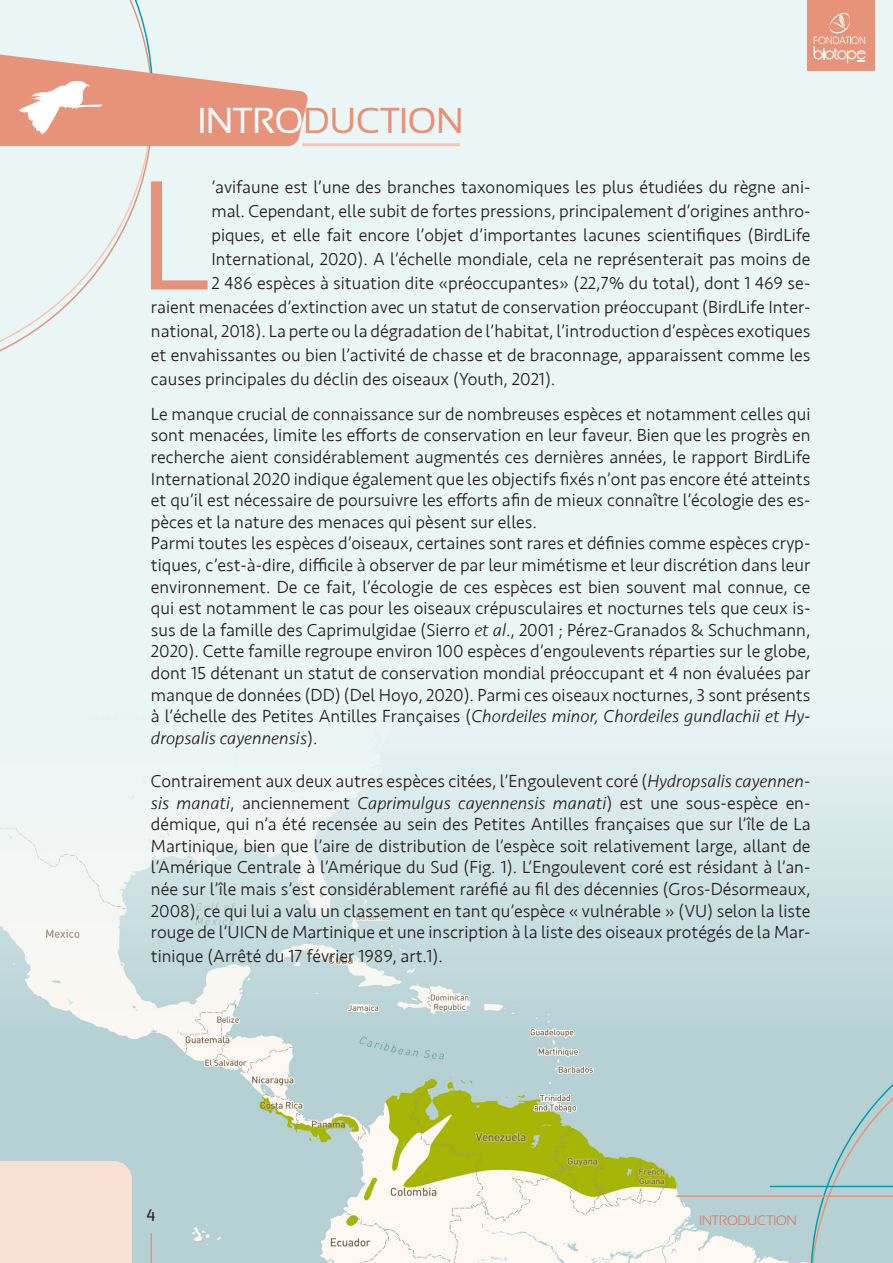
<style>
.page{position:relative;width:893px;height:1263px;background:#fff}
.page>*{position:absolute;margin:0;border:0;box-sizing:border-box;transform-origin:0 0}
.t1{font:300 162.15px "Seravek";color:#e69179}
.t2{font:36px "Sansation";color:#e69177}
.t3{font:300 18px/21.6px "Seravek";color:#231f20;text-align:justify}
.t4{font:16.65px "Sansation";color:#231f20}
.t5{font:300 13.5px "Sansation";color:#dc644b}
.s1{color:#fff}
.s2{font-style:italic}
</style>
<div class="page">
<div style="left:0;top:0;width:893px;height:648px;background:#eaf5f6"></div>
<img style="left:0;top:648px;width:893px;height:615px">
<svg style="left:0;top:370px;width:153px;height:8px"></svg>
<div style="left:810px;top:1021px;width:83px;height:242px;background:#b5d1d4"></div>
<hr style="left:302px;top:143px;width:158px;height:3px;background:#f4c6b4">
<hr style="left:770px;top:1186px;width:123px;height:1px;background:#009eae">
<hr style="left:676px;top:1195px;width:217px;height:2px;background:#e69379">
<hr style="left:151px;top:1233px;width:1px;height:30px;background:#e69379">
<div style="left:0;top:1161px;width:132px;height:102px;background:#f9e0d4"></div>
<svg style="left:0;top:0;width:308px;height:370px;background:#e9e1dd"></svg>
<div style="left:807px;top:0;width:67px;height:70px;background:#e69379"></div>
<svg style="left:814px;top:12px;width:52px;height:51px"></svg>
<p class="t2" style="left:198px;top:100px;width:267px"><span class="s1">INTRO</span>DUCTION</p>
<p class="t1" style="left:137px;top:140px;width:76px">L</p>
<p class="t3" style="left:211px;top:177px;width:600px">’avifaune est l’une des branches taxonomiques les plus étudiées du règne ani-</p>
<p class="t3" style="left:211px;top:201px;width:600px">mal. Cependant, elle subit de fortes pressions, principalement d’origines anthro-</p>
<p class="t3" style="left:211px;top:225px;width:600px">piques, et elle fait encore l’objet d’importantes lacunes scientifiques (BirdLife</p>
<p class="t3" style="left:211px;top:249px;width:600px">International, 2020). A l’échelle mondiale, cela ne représenterait pas moins de</p>
<p class="t3" style="left:211px;top:273px;width:600px">2 486 espèces à situation dite «préoccupantes» (22,7% du total), dont 1 469 se-</p>
<p class="t3" style="left:151px;top:297px;width:661px">raient menacées d’extinction avec un statut de conservation préoccupant (BirdLife Inter-</p>
<p class="t3" style="left:151px;top:321px;width:661px">national, 2018). La perte ou la dégradation de l’habitat, l’introduction d’espèces exotiques</p>
<p class="t3" style="left:151px;top:345px;width:661px">et envahissantes ou bien l’activité de chasse et de braconnage, apparaissent comme les</p>
<p class="t3" style="left:151px;top:369px;width:406px">causes principales du déclin des oiseaux (Youth, 2021).</p>
<p class="t3" style="left:151px;top:403px;width:661px">Le manque crucial de connaissance sur de nombreuses espèces et notamment celles qui sont menacées, limite les efforts de conservation en leur faveur. Bien que les progrès en recherche aient considérablement augmentés ces dernières années, le rapport BirdLife International 2020 indique également que les objectifs fixés n’ont pas encore été atteints et qu’il est nécessaire de poursuivre les efforts afin de mieux connaître l’écologie des es&shy;pèces et la nature des menaces qui pèsent sur elles.</p>
<p class="t3" style="left:151px;top:533px;width:661px">Parmi toutes les espèces d’oiseaux, certaines sont rares et définies comme espèces cryp&shy;tiques, c’est-à-dire, difficile à observer de par leur mimétisme et leur discrétion dans leur environnement. De ce fait, l’écologie de ces espèces est bien souvent mal connue, ce qui est notamment le cas pour les oiseaux crépusculaires et nocturnes tels que ceux is&shy;sus de la famille des Caprimulgidae (Sierro <span class="s2">et al</span>., 2001 ; Pérez-Granados &amp; Schuchmann, 2020). Cette famille regroupe environ 100 espèces d’engoulevents réparties sur le globe, dont 15 détenant un statut de conservation mondial préoccupant et 4 non évaluées par manque de données (DD) (Del Hoyo, 2020). Parmi ces oiseaux nocturnes, 3 sont présents à l’échelle des Petites Antilles Françaises (<span class="s2">Chordeiles minor, Chordeiles gundlachii et Hy&shy;dropsalis cayennensis</span>).</p>
<p class="t3" style="left:151px;top:770px;width:661px">Contrairement aux deux autres espèces citées, l’Engoulevent coré (<span class="s2">Hydropsalis cayennen&shy;sis manati</span>, anciennement <span class="s2">Caprimulgus cayennensis manati</span>) est une sous-espèce en&shy;démique, qui n’a été recensée au sein des Petites Antilles françaises que sur l’île de La Martinique, bien que l’aire de distribution de l’espèce soit relativement large, allant de l’Amérique Centrale à l’Amérique du Sud (Fig. 1). L’Engoulevent coré est résidant à l’an&shy;née sur l’île mais s’est considérablement raréfié au fil des décennies (Gros-Désormeaux, 2008), ce qui lui a valu un classement en tant qu’espèce « vulnérable » (VU) selon la liste rouge de l’UICN de Martinique et une inscription à la liste des oiseaux protégés de la Mar-</p>
<p class="t3" style="left:151px;top:946px;width:293px">tinique (Arrêté du 17 février 1989, art.1).</p>
<p class="t4" style="left:146px;top:1206px;width:11px">4</p>
<p class="t5" style="left:699px;top:1213px;width:99px">INTRODUCTION</p>
</div>
